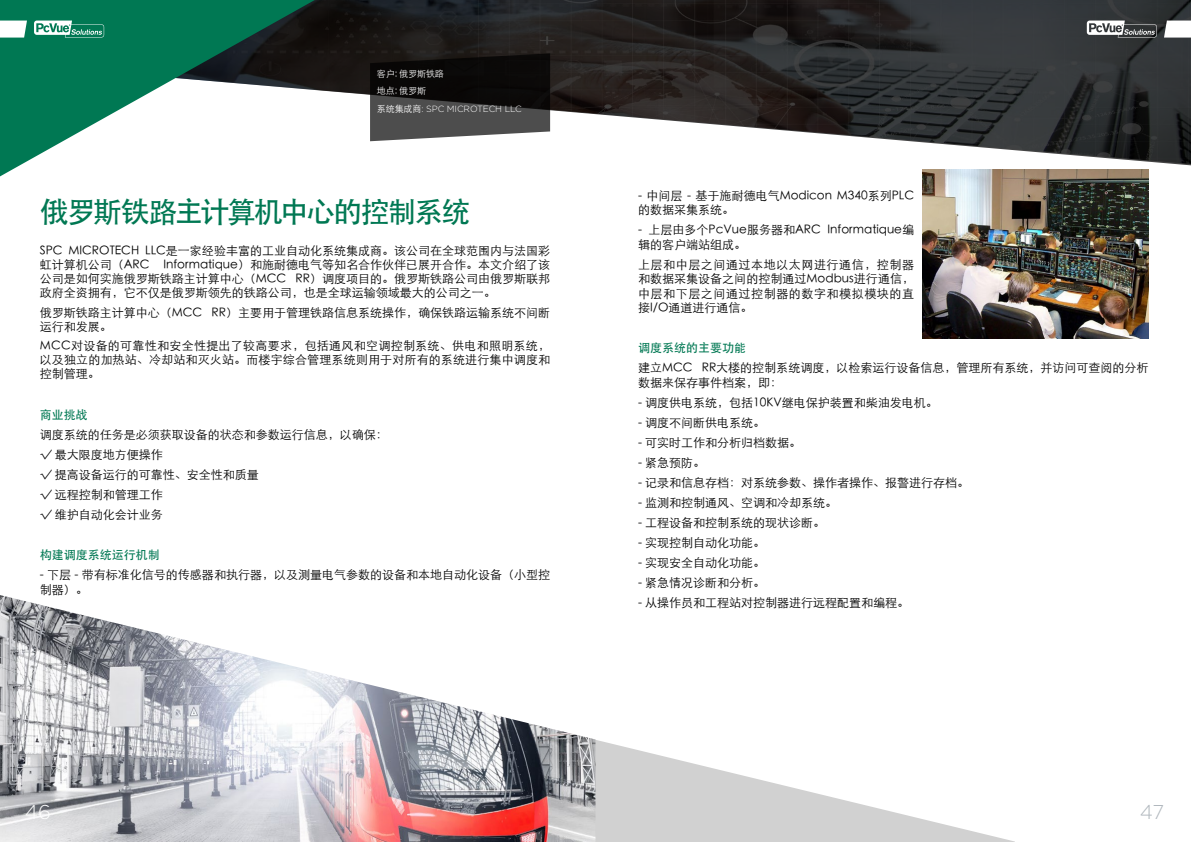
<style>
.page{position:relative;width:1191px;height:842px;background:#fff}
.page>*{position:absolute;margin:0;border:0;box-sizing:border-box;transform-origin:0 0}
.t1{font:500 29px "ST Heiti SC";letter-spacing:-.08em;color:#007853}
.t2{font:300 20px "Gotham";color:#b1b8be}
.t3{font:300 20px "Gotham";color:#fff}
.t4{font:300 12px/14.4px "ST Heiti SC";color:#000}
.t5{font:500 12px "ST Heiti SC";color:#007853}
.t6{font:300 9px "Gotham";letter-spacing:-.01em;color:#fff}
.t7{font:300 9px/17.7px "ST Heiti SC";letter-spacing:-.01em;color:#fff}
.s1{font-family:"ST Heiti SC"}
</style>
<div class="page">
<svg style="left:595px;top:739px;width:420px;height:103px;fill:#d1d1d1"></svg>
<img style="left:0;top:595px;width:595px;height:247px">
<svg style="left:315px;top:0;width:876px;height:165px"></svg>
<svg style="left:370px;top:53px;width:180px;height:88px;background:#313030"></svg>
<svg style="left:0;top:0;width:315px;height:176px"></svg>
<img style="left:922px;top:169px;width:226px;height:169px">
<svg style="left:1164px;top:21px;width:27px;height:17px"></svg>
<svg style="left:1086px;top:21px;width:71px;height:17px"></svg>
<svg style="left:0;top:21px;width:27px;height:17px"></svg>
<svg style="left:34px;top:21px;width:70px;height:17px"></svg>
<p class="t7" style="left:377px;top:64px;width:69px">客户: 俄罗斯铁路地点: 俄罗斯</p>
<p class="t6" style="left:377px;top:103px;width:146px"><span class="s1">系统集成商</span>: SPC MICROTECH LLC</p>
<h1 class="t1" style="left:40px;top:196px;width:432px">俄罗斯铁路主计算机中心的控制系统</h1>
<p class="t4" style="left:40px;top:242px;width:512px;line-height:14px;text-align:justify">SPC MICROTECH LLC是一家经验丰富的工业自动化系统集成商。该公司在全球范围内与法国彩虹计算机公司（ARC Informatique）和施耐德电气等知名合作伙伴已展开合作。本文介绍了该公司是如何实施俄罗斯铁路主计算中心（MCC RR）调度项目的。俄罗斯铁路公司由俄罗斯联邦政府全资拥有，它不仅是俄罗斯领先的铁路公司，也是全球运输领域最大的公司之一。</p>
<p class="t4" style="left:40px;top:304px;width:512px;line-height:14px">俄罗斯铁路主计算中心（MCC RR）主要用于管理铁路信息系统操作，确保铁路运输系统不间断运行和发展。</p>
<p class="t4" style="left:40px;top:338px;width:512px;line-height:14px;text-align:justify">MCC对设备的可靠性和安全性提出了较高要求，包括通风和空调控制系统、供电和照明系统，以及独立的加热站、冷却站和灭火站。而楼宇综合管理系统则用于对所有的系统进行集中调度和控制管理。</p>
<p class="t5" style="left:40px;top:408px;width:49px">商业挑战</p>
<p class="t4" style="left:40px;top:423px;width:349px;line-height:20.1px">调度系统的任务是必须获取设备的状态和参数运行信息，以确保：√ 最大限度地方便操作<br>√ 提高设备运行的可靠性、安全性和质量<br>√ 远程控制和管理工作<br>√ 维护自动化会计业务</p>
<p class="t5" style="left:40px;top:548px;width:121px">构建调度系统运行机制</p>
<p class="t4" style="left:40px;top:566px;width:512px">- 下层 - 带有标准化信号的传感器和执行器，以及测量电气参数的设备和本地自动化设备（小型控制器）。</p>
<h2 class="t3" style="left:25px;top:799px;width:28px">46</h2>
<p class="t4" style="left:638px;top:187px;width:277px">- 中间层 - 基于施耐德电气Modicon M340系列PLC的数据采集系统。</p>
<p class="t4" style="left:638px;top:222px;width:277px">- 上层由多个PcVue服务器和ARC Informatique编辑的客户端站组成。</p>
<p class="t4" style="left:638px;top:256px;width:277px;text-align:justify">上层和中层之间通过本地以太网进行通信，控制器和数据采集设备之间的控制通过Modbus进行通信，中层和下层之间通过控制器的数字和模拟模块的直接I/O通道进行通信。</p>
<p class="t5" style="left:638px;top:341px;width:109px">调度系统的主要功能</p>
<p class="t4" style="left:638px;top:359px;width:512px">建立MCC RR大楼的控制系统调度，以检索运行设备信息，管理所有系统，并访问可查阅的分析数据来保存事件档案，即：</p>
<p class="t4" style="left:638px;top:394px;width:301px">- 调度供电系统，包括10KV继电保护装置和柴油发电机。</p>
<p class="t4" style="left:638px;top:414px;width:128px">- 调度不间断供电系统。</p>
<p class="t4" style="left:638px;top:434px;width:164px">- 可实时工作和分析归档数据。</p>
<p class="t4" style="left:638px;top:454px;width:68px">- 紧急预防。</p>
<p class="t4" style="left:638px;top:474px;width:332px">- 记录和信息存档：对系统参数、操作者操作、报警进行存档。</p>
<p class="t4" style="left:638px;top:494px;width:200px">- 监测和控制通风、空调和冷却系统。</p>
<p class="t4" style="left:638px;top:514px;width:188px">- 工程设备和控制系统的现状诊断。</p>
<p class="t4" style="left:638px;top:534px;width:128px">- 实现控制自动化功能。</p>
<p class="t4" style="left:638px;top:554px;width:128px">- 实现安全自动化功能。</p>
<p class="t4" style="left:638px;top:574px;width:128px">- 紧急情况诊断和分析。</p>
<p class="t4" style="left:638px;top:595px;width:272px">- 从操作员和工程站对控制器进行远程配置和编程。</p>
<h2 class="t2" style="left:1140px;top:799px;width:26px">47</h2>
</div>
